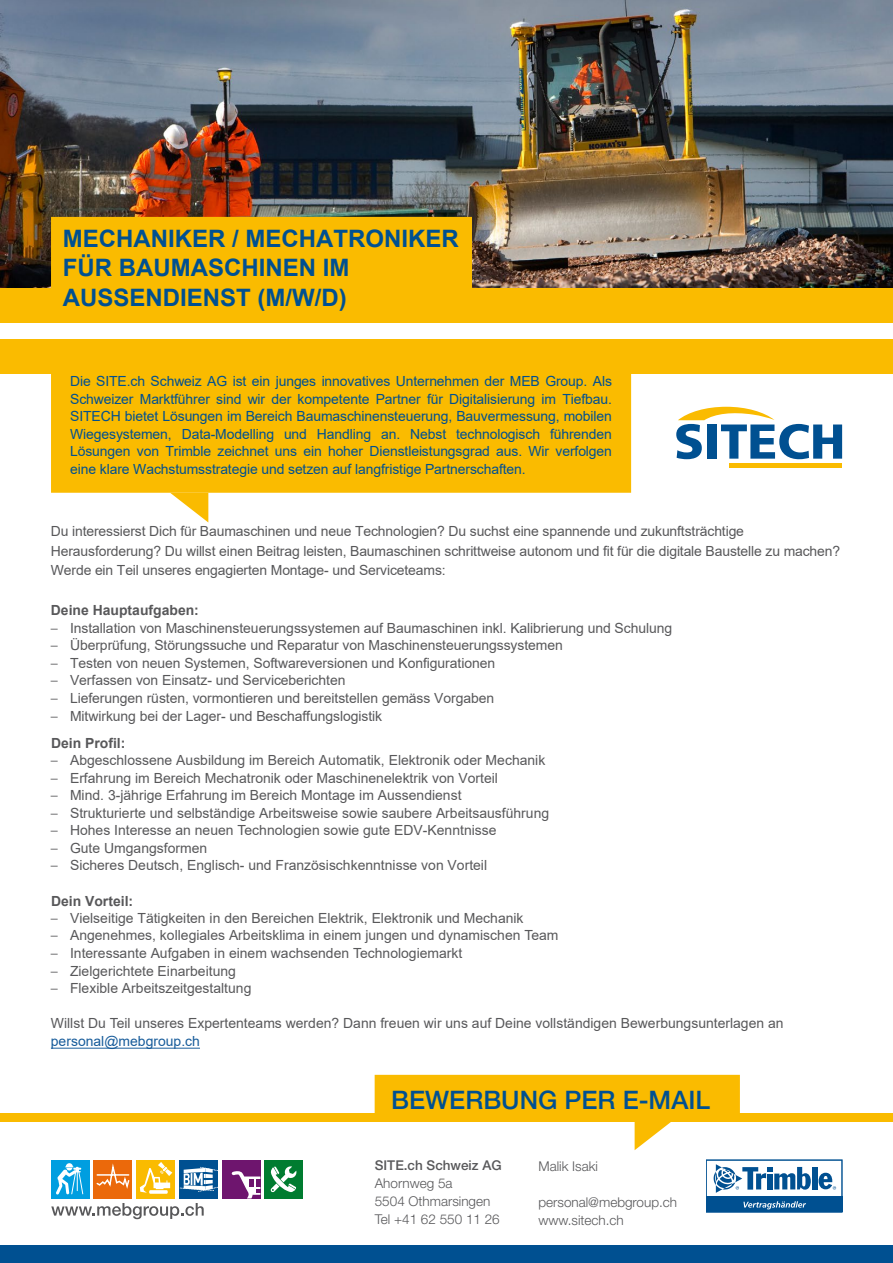
<style>
.page{position:relative;width:893px;height:1263px;background:#fff}
.page>*{position:absolute;margin:0;border:0;box-sizing:border-box;transform-origin:0 0}
.t1{font:500 25.5px "Helvetica Neue";color:#005091}
.t2{font:700 24px/29.4px "Arial";color:#005091}
.t3{font:13.95px/19.5px "Arial";color:#58585a}
.t4{font:13.95px/17.5px "Arial";letter-spacing:-.01em;color:#005091;text-align:justify}
.t5{font:700 13.95px "Arial";color:#58585a}
.t6{font:300 13.5px/18px "Helvetica Neue";color:#58585a}
.t7{font:500 13.5px "Helvetica Neue";color:#58585a}
.s1{font-family:"Helvetica Neue";font-weight:300}
.s2{color:#165b9a}
</style>
<div class="page">
<img style="left:0;top:0;width:893px;height:288px">
<div style="left:0;top:1246px;width:893px;height:17px;background:#005091"></div>
<div style="left:0;top:1113px;width:893px;height:8px;background:#fabb00"></div>
<svg style="left:375px;top:1075px;width:365px;height:75px"></svg>
<div style="left:51px;top:217px;width:421px;height:71px;background:#fabb00"></div>
<div style="left:0;top:288px;width:893px;height:34px;background:#fabb00"></div>
<div style="left:0;top:339px;width:893px;height:34px;background:#fabb00"></div>
<svg style="left:170px;top:493px;width:38px;height:29px"></svg>
<svg style="left:706px;top:1160px;width:136px;height:52px"></svg>
<svg style="left:676px;top:407px;width:166px;height:52px"></svg>
<div style="left:729px;top:463px;width:113px;height:5px;background:#fabb00"></div>
<div style="left:51px;top:1160px;width:38px;height:38px;background:#009ee0"></div>
<svg style="left:56px;top:1163px;width:27px;height:31px"></svg>
<div style="left:94px;top:1160px;width:38px;height:38px;background:#eb690b"></div>
<svg style="left:96px;top:1163px;width:34px;height:26px"></svg>
<div style="left:137px;top:1160px;width:38px;height:38px;background:#fabb00"></div>
<svg style="left:149px;top:1190px;width:19px;height:4px"></svg>
<svg style="left:140px;top:1162px;width:32px;height:31px"></svg>
<div style="left:222px;top:1160px;width:38px;height:38px;background:#6e156e"></div>
<svg style="left:231px;top:1171px;width:29px;height:27px"></svg>
<div style="left:179px;top:1160px;width:39px;height:38px;background:#005091"></div>
<svg style="left:180px;top:1167px;width:38px;height:25px"></svg>
<div style="left:265px;top:1160px;width:38px;height:38px;background:#007c30"></div>
<svg style="left:270px;top:1166px;width:27px;height:26px"></svg>
<svg style="left:51px;top:1203px;width:153px;height:16px"></svg>
<div style="left:51px;top:373px;width:580px;height:120px;background:#fabb00"></div>
<hr style="left:51px;top:1048px;width:149px;height:1px;background:#165b9a">
<p class="t2" style="left:63px;top:224px;width:397px">MECHANIKER / MECHATRONIKER<br>FÜR BAUMASCHINEN IM<br>AUSSENDIENST (M/W/D)</p>
<p class="t4" style="left:70px;top:372px;width:543px">Die SITE.ch Schweiz AG ist ein junges innovatives Unternehmen der MEB Group. Als Schweizer Marktführer sind wir der kompetente Partner für Digitalisierung im Tiefbau.<br>SITECH bietet Lösungen im Bereich Baumaschinensteuerung, Bauvermessung, mobilen Wiegesystemen, Data-Modelling und Handling an. Nebst technologisch führenden Lösungen von Trimble zeichnet uns ein hoher Dienstleistungsgrad aus. Wir verfolgen eine klare Wachstumsstrategie und setzen auf langfristige Partnerschaften.</p>
<p class="t3" style="left:51px;top:522px;width:791px">Du interessierst Dich für Baumaschinen und neue Technologien? Du suchst eine spannende und zukunftsträchtige<br>Herausforderung? Du willst einen Beitrag leisten, Baumaschinen schrittweise autonom und fit für die digitale Baustelle zu machen?<br>Werde ein Teil unseres engagierten Montage- und Serviceteams:</p>
<p class="t5" style="left:51px;top:600px;width:150px">Deine Hauptaufgaben:</p>
<p class="t3" style="left:51px;top:618px;width:623px"><span class="s1">–</span> Installation von Maschinensteuerungssystemen auf Baumaschinen inkl. Kalibrierung und Schulung</p>
<p class="t3" style="left:51px;top:636px;width:513px"><span class="s1">–</span> Überprüfung, Störungssuche und Reparatur von Maschinensteuerungssystemen</p>
<p class="t3" style="left:51px;top:653px;width:446px"><span class="s1">–</span> Testen von neuen Systemen, Softwareversionen und Konfigurationen</p>
<p class="t3" style="left:51px;top:671px;width:296px"><span class="s1">–</span> Verfassen von Einsatz- und Serviceberichten</p>
<p class="t3" style="left:51px;top:688px;width:445px"><span class="s1">–</span> Lieferungen rüsten, vormontieren und bereitstellen gemäss Vorgaben</p>
<p class="t3" style="left:51px;top:706px;width:333px"><span class="s1">–</span> Mitwirkung bei der Lager- und Beschaffungslogistik</p>
<p class="t5" style="left:51px;top:733px;width:76px">Dein Profil:</p>
<p class="t3" style="left:51px;top:750px;width:496px"><span class="s1">–</span> Abgeschlossene Ausbildung im Bereich Automatik, Elektronik oder Mechanik</p>
<p class="t3" style="left:51px;top:768px;width:449px"><span class="s1">–</span> Erfahrung im Bereich Mechatronik oder Maschinenelektrik von Vorteil</p>
<p class="t3" style="left:51px;top:785px;width:412px"><span class="s1">–</span> Mind. 3-jährige Erfahrung im Bereich Montage im Aussendienst</p>
<p class="t3" style="left:51px;top:803px;width:500px"><span class="s1">–</span> Strukturierte und selbständige Arbeitsweise sowie saubere Arbeitsausführung</p>
<p class="t3" style="left:51px;top:820px;width:447px"><span class="s1">–</span> Hohes Interesse an neuen Technologien sowie gute EDV-Kenntnisse</p>
<p class="t3" style="left:51px;top:838px;width:158px"><span class="s1">–</span> Gute Umgangsformen</p>
<p class="t3" style="left:51px;top:855px;width:438px"><span class="s1">–</span> Sicheres Deutsch, Englisch- und Französischkenntnisse von Vorteil</p>
<p class="t5" style="left:51px;top:891px;width:84px">Dein Vorteil:</p>
<p class="t3" style="left:51px;top:908px;width:474px"><span class="s1">–</span> Vielseitige Tätigkeiten in den Bereichen Elektrik, Elektronik und Mechanik</p>
<p class="t3" style="left:51px;top:926px;width:509px"><span class="s1">–</span> Angenehmes, kollegiales Arbeitsklima in einem jungen und dynamischen Team</p>
<p class="t3" style="left:51px;top:943px;width:413px"><span class="s1">–</span> Interessante Aufgaben in einem wachsenden Technologiemarkt</p>
<p class="t3" style="left:51px;top:961px;width:187px"><span class="s1">–</span> Zielgerichtete Einarbeitung</p>
<p class="t3" style="left:51px;top:978px;width:202px"><span class="s1">–</span> Flexible Arbeitszeitgestaltung</p>
<p class="t3" style="left:51px;top:1014px;width:734px;line-height:17.5px">Willst Du Teil unseres Expertenteams werden? Dann freuen wir uns auf Deine vollständigen Bewerbungsunterlagen an <span class="s2">personal@mebgroup.ch</span></p>
<p class="t1" style="left:391px;top:1085px;width:320px">BEWERBUNG PER E-MAIL</p>
<p class="t7" style="left:375px;top:1157px;width:128px">SITE.ch Schweiz AG</p>
<p class="t6" style="left:375px;top:1174px;width:79px">Ahornweg 5a</p>
<p class="t6" style="left:375px;top:1192px;width:117px">5504 Othmarsingen</p>
<p class="t6" style="left:375px;top:1210px;width:126px">Tel +41 62 550 11 26</p>
<p class="t6" style="left:538px;top:1156px;width:61px">Malik Isaki</p>
<p class="t6" style="left:538px;top:1192px;width:140px">personal@mebgroup.ch www.sitech.ch</p>
</div>
